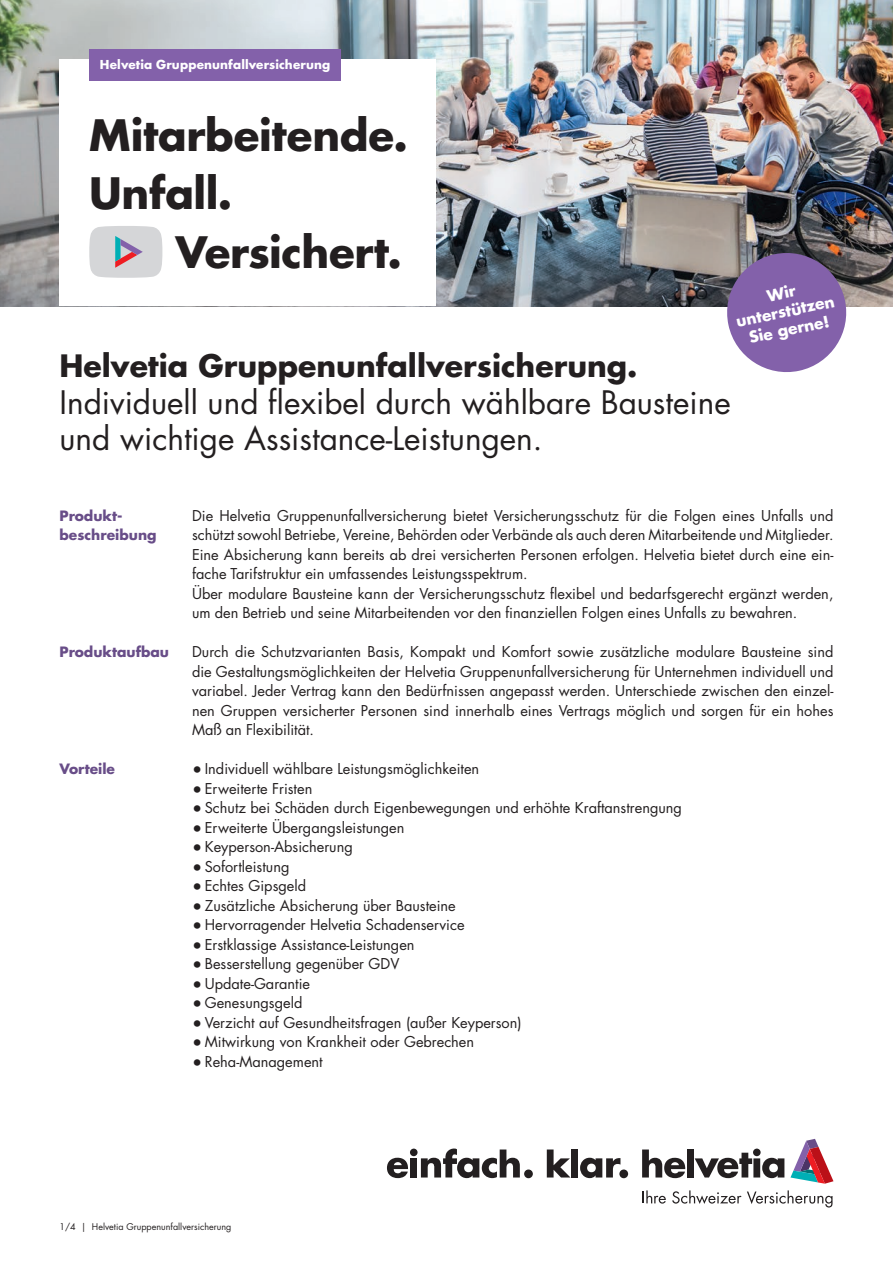
<style>
.page{position:relative;width:893px;height:1263px;background:#fff}
.page>*{position:absolute;margin:0;border:0;box-sizing:border-box;transform-origin:0 0}
._3-Klang{font:700 42.15px "Futura Std";letter-spacing:-.005em;color:#231f20}
._3-Klang_Einzug{font:700 42.15px "Futura Std";letter-spacing:-.01em;color:#231f20}
.Headline_book_21_24{font:31.5px/36.8px "Futura Std";color:#231f20}
.Headline_bold_20_24{font:700 30px "Futura Std";color:#231f20}
.t1{font:700 15.45px/18.6px "Futura Std";color:#fff;text-align:center}
.Copy_9_7_13_block{font:14.55px/19.5px "Futura Std";color:#231f20;text-align:justify}
.Subtitle_B_bold_9_25{font:700 13.8px/19.5px "Futura Std";color:#684d88}
.t2{font:700 12px "Futura Std";letter-spacing:.01em;color:#fff}
.t3{font:9px "Futura Std";color:#231f20}
.s1{font-size:17.25px}
</style>
<div class="page">
<img style="left:0;top:0;width:893px;height:306px">
<svg style="left:642px;top:1149px;width:43px;height:29px"></svg>
<div style="left:687px;top:1149px;width:7px;height:28px;background:#231f20"></div>
<svg style="left:695px;top:1148px;width:89px;height:30px"></svg>
<svg style="left:790px;top:1139px;width:43px;height:45px"></svg>
<svg style="left:643px;top:1190px;width:23px;height:13px"></svg>
<svg style="left:672px;top:1190px;width:69px;height:14px"></svg>
<svg style="left:747px;top:1190px;width:85px;height:17px"></svg>
<svg style="left:387px;top:1158px;width:21px;height:20px"></svg>
<div style="left:524px;top:1169px;width:9px;height:9px;background:#231f20;border-radius:50%"></div>
<svg style="left:580px;top:1158px;width:40px;height:20px"></svg>
<div style="left:619px;top:1169px;width:9px;height:9px;background:#231f20;border-radius:50%"></div>
<svg style="left:421px;top:1148px;width:99px;height:30px"></svg>
<div style="left:410px;top:1158px;width:7px;height:19px;background:#231f20"></div>
<div style="left:410px;top:1148px;width:8px;height:8px;background:#231f20;border-radius:50%"></div>
<svg style="left:547px;top:1149px;width:23px;height:28px"></svg>
<div style="left:571px;top:1149px;width:7px;height:28px;background:#231f20"></div>
<div style="left:60px;top:60px;width:376px;height:246px;background:#fff"></div>
<div style="left:89px;top:49px;width:252px;height:32px;background:#8361aa"></div>
<svg style="left:89px;top:226px;width:73px;height:52px;background:#cecdd2"></svg>
<svg style="left:722px;top:247px;width:130px;height:125px;background:#8f76a8"></svg>
<p class="t2" style="left:100px;top:56px;width:232px">Helvetia Gruppenunfallversicherung</p>
<p class="_3-Klang" style="left:89px;top:107px;width:320px">Mitarbeitende.</p>
<p class="_3-Klang" style="left:89px;top:166px;width:145px">Unfall.</p>
<p class="_3-Klang_Einzug" style="left:176px;top:224px;width:228px">Versichert.</p>
<p class="t1" style="left:734px;top:312px;width:102px;rotate:-12deg">unterstützen<br>Sie gerne!</p>
<p class="Headline_bold_20_24" style="left:60px;top:346px;width:579px">Helvetia Gruppenunfallversicherung.</p>
<p class="Headline_book_21_24" style="left:60px;top:384px;width:673px">Individuell und flexibel durch wählbare Bausteine und wichtige Assistance-Leistungen.</p>
<p class="Subtitle_B_bold_9_25" style="left:60px;top:506px;width:99px">Produkt&shy;beschreibung</p>
<p class="Copy_9_7_13_block" style="left:192px;top:506px;width:643px">Die Helvetia Gruppenunfallversicherung bietet Versicherungsschutz für die Folgen eines Unfalls und schützt sowohl Betriebe, Vereine, Behörden oder Verbände als auch deren Mitarbeitende und Mitglieder.<br>Eine Absicherung kann bereits ab drei versicherten Personen erfolgen. Helvetia bietet durch eine ein&shy;fache Tarifstruktur ein umfassendes Leistungsspektrum.</p>
<p class="Copy_9_7_13_block" style="left:192px;top:584px;width:643px">Über modulare Bausteine kann der Versicherungsschutz flexibel und bedarfsgerecht ergänzt werden, um den Betrieb und seine Mitarbeitenden vor den finanziellen Folgen eines Unfalls zu bewahren.</p>
<p class="Subtitle_B_bold_9_25" style="left:60px;top:642px;width:111px">Produktaufbau</p>
<p class="Copy_9_7_13_block" style="left:192px;top:642px;width:643px">Durch die Schutzvarianten Basis, Kompakt und Komfort sowie zusätzliche modulare Bausteine sind die Gestaltungsmöglichkeiten der Helvetia Gruppenunfallversicherung für Unternehmen individuell und variabel. Jeder Vertrag kann den Bedürfnissen angepasst werden. Unterschiede zwischen den einzel&shy;nen Gruppen versicherter Personen sind innerhalb eines Vertrags möglich und sorgen für ein hohes Maß an Flexibilität.</p>
<p class="Subtitle_B_bold_9_25" style="left:60px;top:759px;width:57px">Vorteile</p>
<p class="Copy_9_7_13_block" style="left:192px;top:759px;width:289px"><span class="s1">•</span> Individuell wählbare Leistungsmöglichkeiten</p>
<p class="Copy_9_7_13_block" style="left:192px;top:779px;width:122px"><span class="s1">•</span> Erweiterte Fristen</p>
<p class="Copy_9_7_13_block" style="left:192px;top:798px;width:491px"><span class="s1">•</span> Schutz bei Schäden durch Eigenbewegungen und erhöhte Kraftanstrengung</p>
<p class="Copy_9_7_13_block" style="left:192px;top:818px;width:214px"><span class="s1">•</span> Erweiterte Übergangsleistungen</p>
<p class="Copy_9_7_13_block" style="left:192px;top:837px;width:162px"><span class="s1">•</span> Keyperson-Absicherung</p>
<p class="Copy_9_7_13_block" style="left:192px;top:857px;width:99px"><span class="s1">•</span> Sofortleistung</p>
<p class="Copy_9_7_13_block" style="left:192px;top:876px;width:116px"><span class="s1">•</span> Echtes Gipsgeld</p>
<p class="Copy_9_7_13_block" style="left:192px;top:896px;width:265px"><span class="s1">•</span> Zusätzliche Absicherung über Bausteine</p>
<p class="Copy_9_7_13_block" style="left:192px;top:915px;width:274px"><span class="s1">•</span> Hervorragender Helvetia Schadenservice</p>
<p class="Copy_9_7_13_block" style="left:192px;top:935px;width:224px"><span class="s1">•</span> Erstklassige Assistance-Leistungen</p>
<p class="Copy_9_7_13_block" style="left:192px;top:954px;width:209px"><span class="s1">•</span> Besserstellung gegenüber GDV</p>
<p class="Copy_9_7_13_block" style="left:192px;top:974px;width:120px"><span class="s1">•</span> Update-Garantie</p>
<p class="Copy_9_7_13_block" style="left:192px;top:993px;width:112px"><span class="s1">•</span> Genesungsgeld</p>
<p class="Copy_9_7_13_block" style="left:192px;top:1013px;width:331px"><span class="s1">•</span> Verzicht auf Gesundheitsfragen (außer Keyperson)</p>
<p class="Copy_9_7_13_block" style="left:192px;top:1032px;width:284px"><span class="s1">•</span> Mitwirkung von Krankheit oder Gebrechen</p>
<p class="Copy_9_7_13_block" style="left:192px;top:1052px;width:132px"><span class="s1">•</span> Reha-Management</p>
<p class="t3" style="left:60px;top:1221px;width:173px">1/4 | Helvetia Gruppenunfallversicherung</p>
</div>
